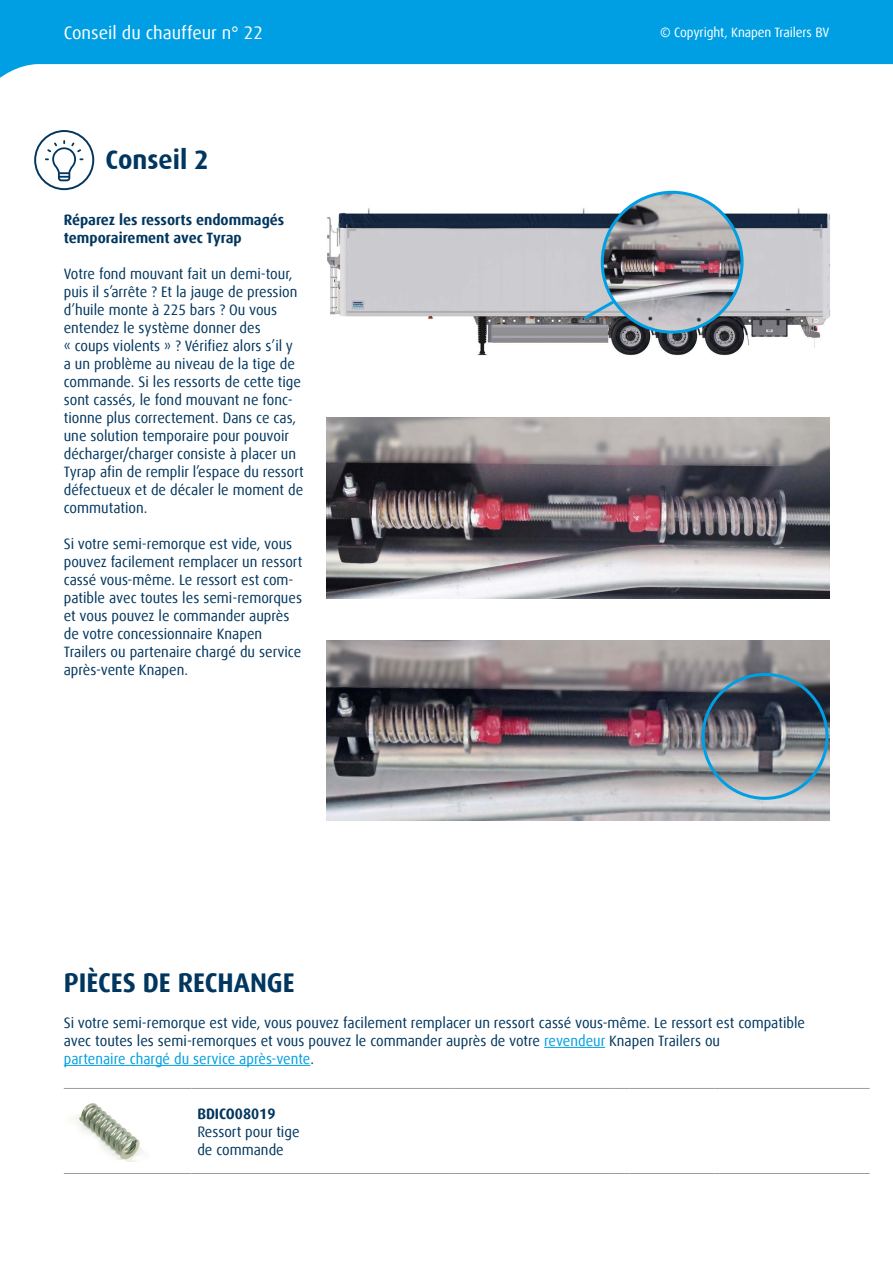
<style>
.page{position:relative;width:893px;height:1263px;background:#fff}
.page>*{position:absolute;margin:0;border:0;box-sizing:border-box;transform-origin:0 0}
.t1{font:700 27px "Dax Offc Pro";color:#00365f;scale:.96 1}
.t2{font:700 27px "Dax";color:#00365f;scale:.96 1}
.t3{font:18px "Dax Offc Pro";color:#fff}
.t4{font:15px/18px "Dax Offc Pro";color:#00365f;scale:.96 1}
.t5{font:700 15px/18px "Dax Offc Pro";color:#00365f;scale:.96 1}
.t6{font:13.5px "Dax Offc Pro";letter-spacing:-.01em;color:#fff;scale:.96 1}
.s1{color:#009fe3}
</style>
<div class="page">
<svg style="left:0;top:0;width:893px;height:78px;fill:#009fe3"></svg>
<svg style="left:34px;top:130px;width:60px;height:60px"></svg>
<img style="left:326px;top:418px;width:503px;height:180px">
<img style="left:326px;top:640px;width:503px;height:181px">
<hr style="left:544px;top:1047px;width:61px;height:1px;background:#009fe3">
<hr style="left:64px;top:1065px;width:246px;height:1px;background:#009fe3">
<hr style="left:64px;top:1088px;width:127px;height:1px;background:#9d9d9c">
<hr style="left:191px;top:1088px;width:262px;height:1px;background:#9d9d9c">
<hr style="left:453px;top:1088px;width:155px;height:1px;background:#9d9d9c">
<svg style="left:608px;top:1088px;width:21px;height:1px"></svg>
<hr style="left:629px;top:1088px;width:85px;height:1px;background:#9d9d9c">
<hr style="left:714px;top:1088px;width:156px;height:1px;background:#9d9d9c">
<hr style="left:64px;top:1173px;width:127px;height:1px;background:#9d9d9c">
<hr style="left:191px;top:1173px;width:262px;height:1px;background:#9d9d9c">
<hr style="left:453px;top:1173px;width:155px;height:1px;background:#9d9d9c">
<svg style="left:608px;top:1173px;width:21px;height:1px"></svg>
<hr style="left:629px;top:1173px;width:85px;height:1px;background:#9d9d9c">
<hr style="left:714px;top:1173px;width:156px;height:1px;background:#9d9d9c">
<img style="left:71px;top:1103px;width:76px;height:58px">
<img style="left:327px;top:200px;width:504px;height:155px">
<img style="left:602px;top:192px;width:140px;height:140px;border-radius:70px">
<div style="left:601px;top:191px;width:143px;height:143px;border:3px solid #009fe3;border-radius:50%"></div>
<svg style="left:581px;top:297px;width:38px;height:25px"></svg>
<div style="left:702px;top:673px;width:126px;height:127px;border:3px solid #009fe3;border-radius:50%"></div>
<p class="t3" style="left:64px;top:21px;width:201px">Conseil du chauffeur n° 22</p>
<p class="t6" style="left:660px;top:24px;width:177px">© Copyright, Knapen Trailers BV</p>
<h1 class="t2" style="left:105px;top:144px;width:109px">Conseil 2</h1>
<p class="t5" style="left:64px;top:211px;width:231px">Réparez les ressorts endommagés temporairement avec Tyrap</p>
<p class="t4" style="left:64px;top:265px;width:252px">Votre fond mouvant fait un demi-tour, puis il s’arrête ? Et la jauge de pression d’huile monte à 225 bars ? Ou vous entendez le système donner des<br>« coups violents » ? Vérifiez alors s’il y a un problème au niveau de la tige de commande. Si les ressorts de cette tige sont cassés, le fond mouvant ne fonc&shy;tionne plus correctement. Dans ce cas, une solution temporaire pour pouvoir décharger/charger consiste à placer un Tyrap afin de remplir l’espace du ressort défectueux et de décaler le moment de commutation.</p>
<p class="t4" style="left:64px;top:535px;width:250px">Si votre semi-remorque est vide, vous pouvez facilement remplacer un ressort cassé vous-même. Le ressort est com&shy;patible avec toutes les semi-remorques et vous pouvez le commander auprès de votre concessionnaire Knapen Trailers ou partenaire chargé du service après-vente Knapen.</p>
<h1 class="t1" style="left:64px;top:965px;width:242px">PIÈCES DE RECHANGE</h1>
<p class="t4" style="left:64px;top:1014px;width:774px">Si votre semi-remorque est vide, vous pouvez facilement remplacer un ressort cassé vous-même. Le ressort est compatible avec toutes les semi-remorques et vous pouvez le commander auprès de votre <span class="s1">revendeur</span> Knapen Trailers ou<br><span class="s1">partenaire chargé du service après-vente</span>.</p>
<p class="t5" style="left:197px;top:1105px;width:83px">BDICO08019</p>
<p class="t4" style="left:197px;top:1123px;width:108px">Ressort pour tige de commande</p>
</div>
